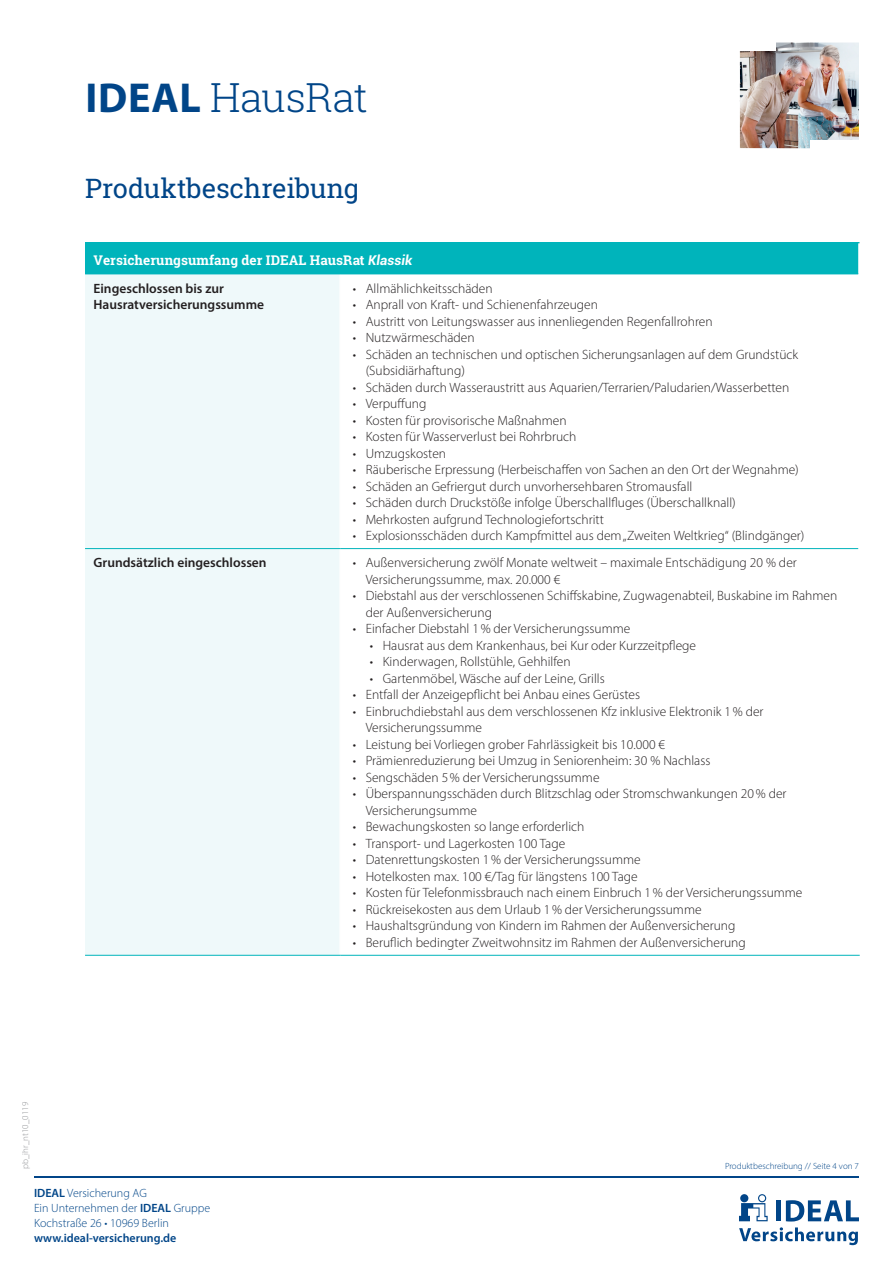
<style>
.page{position:relative;width:893px;height:1263px;background:#fff}
.page>*{position:absolute;margin:0;border:0;box-sizing:border-box;transform-origin:0 0}
.t1{font:300 40.5px "Roboto Slab";letter-spacing:-.01em;color:#014588}
.t2{font:27px "Roboto Slab";letter-spacing:-.01em;color:#014588}
.t3{font:300 13.5px/16.5px "Myriad Pro";color:#231f20}
.t4{font:600 13.5px/16.5px "Myriad Pro";color:#231f20}
.t5{font:700 13.5px "Roboto Slab";letter-spacing:.005em;color:#fff}
.t6{font:300 12px/15px "Myriad Pro";color:#014588}
.t7{font:600 12px "Myriad Pro";color:#014588}
.t8{font:300 9px "Myriad Pro";color:#014588}
.t9{font:300 9px "Myriad Pro";letter-spacing:.005em;color:#939598}
.s1{font-family:"Myriad Pro";font-weight:700;font-size:42px}
.s2{font-family:"Roboto";font-style:italic}
.s3{font-weight:600}
</style>
<div class="page">
<img style="left:740px;top:43px;width:119px;height:105px">
<div style="left:810px;top:141px;width:83px;height:21px;background:#fff"></div>
<div style="left:693px;top:30px;width:83px;height:21px;background:#fff"></div>
<svg style="left:739px;top:1194px;width:29px;height:27px"></svg>
<div style="left:776px;top:1200px;width:5px;height:21px;background:#014588"></div>
<svg style="left:786px;top:1200px;width:73px;height:21px"></svg>
<svg style="left:739px;top:1227px;width:119px;height:18px"></svg>
<hr style="left:34px;top:1177px;width:825px;height:1px;background:#014588">
<div style="left:85px;top:243px;width:774px;height:31px;background:#00b4bb"></div>
<div style="left:85px;top:274px;width:255px;height:275px;background:#eff9fa"></div>
<div style="left:85px;top:549px;width:255px;height:406px;background:#eff9fa"></div>
<hr style="left:339px;top:274px;width:2px;height:274px;background:#fff">
<hr style="left:339px;top:549px;width:2px;height:406px;background:#fff">
<hr style="left:858px;top:243px;width:2px;height:31px;background:#fff">
<hr style="left:85px;top:242px;width:255px;height:1px;background:#00b4bb">
<hr style="left:340px;top:242px;width:520px;height:1px;background:#00b4bb">
<hr style="left:85px;top:274px;width:255px;height:1px;background:#00b4bb">
<hr style="left:340px;top:274px;width:518px;height:1px;background:#00b4bb">
<hr style="left:85px;top:548px;width:255px;height:1px;background:#00b4bb">
<hr style="left:340px;top:548px;width:518px;height:1px;background:#00b4bb">
<hr style="left:85px;top:955px;width:255px;height:1px;background:#00b4bb">
<hr style="left:340px;top:955px;width:520px;height:1px;background:#00b4bb">
<h1 class="t1" style="left:85px;top:70px;width:284px"><span class="s1">IDEAL</span> HausRat</h1>
<h2 class="t2" style="left:85px;top:170px;width:276px">Produktbeschreibung</h2>
<p class="t5" style="left:94px;top:251px;width:320px">Versicherungsumfang der IDEAL HausRat <span class="s2">Klassik</span></p>
<p class="t4" style="left:94px;top:279px;width:172px">Eingeschlossen bis zur<br>Hausratversicherungssumme</p>
<p class="t3" style="left:353px;top:280px;width:141px">• Allmählichkeitsschäden</p>
<p class="t3" style="left:353px;top:296px;width:247px">• Anprall von Kraft- und Schienenfahrzeugen</p>
<p class="t3" style="left:353px;top:313px;width:361px">• Austritt von Leitungswasser aus innenliegenden Regenfallrohren</p>
<p class="t3" style="left:353px;top:329px;width:123px">• Nutzwärmeschäden</p>
<p class="t3" style="left:366px;top:346px;width:434px;text-indent:-13px">• Schäden an technischen und optischen Sicherungsanlagen auf dem Grundstück (Subsidiärhaftung)</p>
<p class="t3" style="left:353px;top:379px;width:438px">• Schäden durch Wasseraustritt aus Aquarien/Terrarien/Paludarien/Wasserbetten</p>
<p class="t3" style="left:353px;top:395px;width:75px">• Verpuffung</p>
<p class="t3" style="left:353px;top:412px;width:215px">• Kosten für provisorische Maßnahmen</p>
<p class="t3" style="left:353px;top:428px;width:225px">• Kosten für Wasserverlust bei Rohrbruch</p>
<p class="t3" style="left:353px;top:445px;width:95px">• Umzugskosten</p>
<p class="t3" style="left:353px;top:461px;width:447px">• Räuberische Erpressung (Herbeischaffen von Sachen an den Ort der Wegnahme)</p>
<p class="t3" style="left:353px;top:478px;width:341px">• Schäden an Gefriergut durch unvorhersehbaren Stromausfall</p>
<p class="t3" style="left:353px;top:494px;width:384px">• Schäden durch Druckstöße infolge Überschallfluges (Überschallknall)</p>
<p class="t3" style="left:353px;top:511px;width:252px">• Mehrkosten aufgrund Technologiefortschritt</p>
<p class="t3" style="left:353px;top:527px;width:453px">• Explosionsschäden durch Kampfmittel aus dem „Zweiten Weltkrieg“ (Blindgänger)</p>
<p class="t9" style="left:20px;top:1169px;width:69px;rotate:-90deg">pb_ihr_nt10_0119</p>
<p class="t4" style="left:94px;top:554px;width:175px">Grundsätzlich eingeschlossen</p>
<p class="t3" style="left:366px;top:554px;width:433px;text-indent:-13px">• Außenversicherung zwölf Monate weltweit – maximale Entschädigung 20 % der<br>Versicherungssumme, max. 20.000 €</p>
<p class="t3" style="left:366px;top:587px;width:473px;text-indent:-13px">• Diebstahl aus der verschlossenen Schiffskabine, Zugwagenabteil, Buskabine im Rahmen der Außenversicherung</p>
<p class="t3" style="left:353px;top:620px;width:279px">• Einfacher Diebstahl 1% der Versicherungssumme</p>
<p class="t3" style="left:370px;top:637px;width:328px">• Hausrat aus dem Krankenhaus, bei Kur oder Kurzzeitpflege</p>
<p class="t3" style="left:370px;top:653px;width:202px">• Kinderwagen, Rollstühle, Gehhilfen</p>
<p class="t3" style="left:370px;top:670px;width:236px">• Gartenmöbel, Wäsche auf der Leine, Grills</p>
<p class="t3" style="left:353px;top:686px;width:289px">• Entfall der Anzeigepflicht bei Anbau eines Gerüstes</p>
<p class="t3" style="left:366px;top:703px;width:399px;text-indent:-13px">• Einbruchdiebstahl aus dem verschlossenen Kfz inklusive Elektronik 1% der<br>Versicherungssumme</p>
<p class="t3" style="left:353px;top:736px;width:314px">• Leistung bei Vorliegen grober Fahrlässigkeit bis 10.000 €</p>
<p class="t3" style="left:353px;top:752px;width:359px">• Prämienreduzierung bei Umzug in Seniorenheim: 30 % Nachlass</p>
<p class="t3" style="left:353px;top:769px;width:248px">• Sengschäden 5% der Versicherungssumme</p>
<p class="t3" style="left:366px;top:785px;width:422px;text-indent:-13px">• Überspannungsschäden durch Blitzschlag oder Stromschwankungen 20% der<br>Versicherungsumme</p>
<p class="t3" style="left:353px;top:818px;width:233px">• Bewachungskosten so lange erforderlich</p>
<p class="t3" style="left:353px;top:835px;width:214px">• Transport- und Lagerkosten 100 Tage</p>
<p class="t3" style="left:353px;top:851px;width:289px">• Datenrettungskosten 1% der Versicherungssumme</p>
<p class="t3" style="left:353px;top:868px;width:286px">• Hotelkosten max. 100 €/Tag für längstens 100 Tage</p>
<p class="t3" style="left:353px;top:884px;width:451px">• Kosten für Telefonmissbrauch nach einem Einbruch 1% der Versicherungssumme</p>
<p class="t3" style="left:353px;top:901px;width:350px">• Rückreisekosten aus dem Urlaub 1% der Versicherungssumme</p>
<p class="t3" style="left:353px;top:917px;width:384px">• Haushaltsgründung von Kindern im Rahmen der Außenversicherung</p>
<p class="t3" style="left:353px;top:934px;width:394px">• Beruflich bedingter Zweitwohnsitz im Rahmen der Außenversicherung</p>
<p class="t8" style="left:725px;top:1161px;width:135px">Produktbeschreibung // Seite 4 von 7</p>
<p class="t6" style="left:34px;top:1185px;width:178px"><span class="s3">IDEAL</span> Versicherung AG<br>Ein Unternehmen der <span class="s3">IDEAL</span> Gruppe<br>Kochstraße 26 • 10969 Berlin</p>
<p class="t7" style="left:34px;top:1230px;width:144px">www.ideal-versicherung.de</p>
</div>
